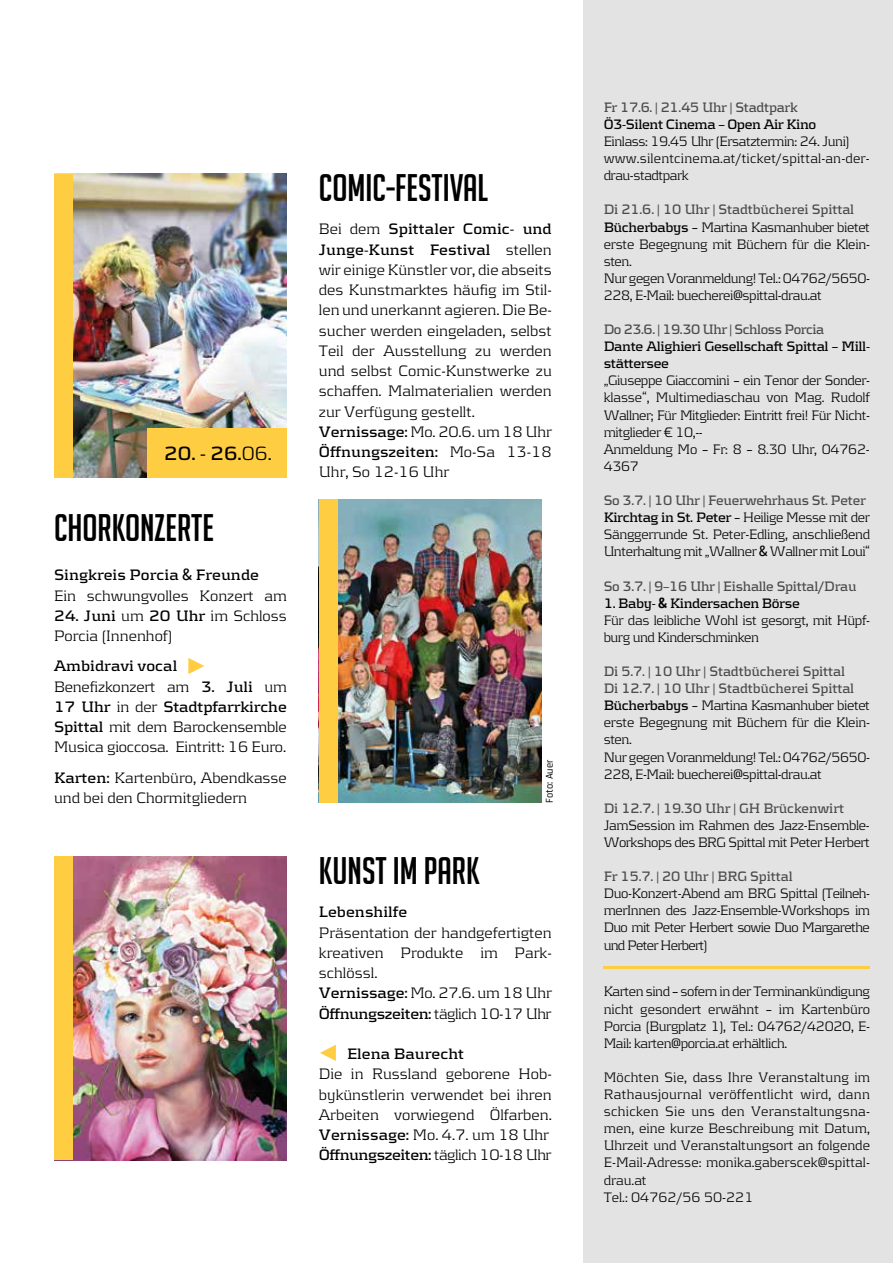
<style>
.page{position:relative;width:893px;height:1263px;background:#fff}
.page>*{position:absolute;margin:0;border:0;box-sizing:border-box;transform-origin:0 0}
.t1{font:37.5px "Big Noodle Titling";color:#000}
.t2{font:700 19.95px "Kontrapunkt";color:#000}
.t3{font:300 15.75px/20.2px "Kontrapunkt";color:#000}
.t4{font:700 15.75px "Kontrapunkt";color:#000}
.t5{font:300 14.25px/17.1px "Kontrapunkt";letter-spacing:-.02em;color:#000}
.t6{font:300 14.25px/17.1px "Kontrapunkt";letter-spacing:.005em;color:#000}
.t7{font:700 14.25px "Kontrapunkt";letter-spacing:-.02em;color:#4b4a4d;scale:.95 1}
.t8{font:700 14.25px/17.1px "Kontrapunkt";letter-spacing:-.03em;color:#000}
.t9{font:500 10.5px "Rajdhani";color:#000}
.s1{font-weight:300}
.s2{font-weight:700}
.s3{font-family:"Trebuchet MS";font-weight:400}
.s4{font-weight:700;color:#4b4a4d}
.s5{font-family:"Trebuchet MS";font-weight:700}
</style>
<div class="page">
<img style="left:73px;top:174px;width:214px;height:303px">
<img style="left:338px;top:499px;width:203px;height:304px">
<img style="left:73px;top:856px;width:214px;height:304px">
<div style="left:54px;top:174px;width:19px;height:303px;background:#fecd42"></div>
<div style="left:319px;top:499px;width:19px;height:304px;background:#fecd42"></div>
<div style="left:54px;top:856px;width:19px;height:304px;background:#fecd42"></div>
<div style="left:147px;top:428px;width:140px;height:49px;background:#fecd42"></div>
<div style="left:583px;top:0;width:310px;height:1263px;background:#e3e3e3"></div>
<hr style="left:604px;top:967px;width:266px;height:2px;background:#fecd42">
<svg style="left:320px;top:1045px;width:16px;height:16px"></svg>
<svg style="left:188px;top:658px;width:16px;height:16px"></svg>
<h2 class="t2" style="left:164px;top:442px;width:109px">20. - 26.<span class="s1">06.</span></h2>
<h1 class="t1" style="left:54px;top:508px;width:161px">CHORKONZERTE</h1>
<p class="t3" style="left:54px;top:565px;width:234px"><span class="s2">Singkreis Porcia</span> <span class="s3">&amp;</span> <span class="s2">Freunde<br></span>Ein schwungvolles Konzert am</p>
<p class="t3" style="left:54px;top:605px;width:234px"><span class="s2">24. Juni</span> um <span class="s2">20 Uhr</span> im Schloss<br>Porcia (Innenhof)</p>
<p class="t3" style="left:54px;top:656px;width:234px"><span class="s2">Ambidravi vocal<br></span>Benefizkonzert am <span class="s2">3. Juli</span> um<br><span class="s2">17 Uhr</span> in der <span class="s2">Stadtpfarrkirche<br>Spittal</span> mit dem Barockensemble<br>Musica gioccosa. Eintritt: 16 Euro.</p>
<p class="t3" style="left:54px;top:767px;width:234px"><span class="s2">Karten:</span> Kartenbüro, Abendkasse und bei den Chormitgliedern</p>
<h1 class="t1" style="left:319px;top:167px;width:171px">COMIC-FESTIVAL</h1>
<p class="t3" style="left:319px;top:219px;width:234px">Bei dem <span class="s2">Spittaler Comic- und<br>Junge-Kunst Festival</span> stellen wir einige Künstler vor, die abseits des Kunstmarktes häufig im Stil&shy;len und unerkannt agieren. Die Be&shy;sucher werden eingeladen, selbst<br>Teil der Ausstellung zu werden und selbst Comic-Kunstwerke zu schaffen. Malmaterialien werden zur Verfügung gestellt.<br><span class="s2">Vernissage:</span> Mo. 20.6. um 18 Uhr<br><span class="s2">Öffnungszeiten:</span> Mo-Sa 13-18<br>Uhr, So 12-16 Uhr</p>
<h1 class="t1" style="left:319px;top:850px;width:163px">KUNST IM PARK</h1>
<p class="t9" style="left:543px;top:803px;width:45px;rotate:-90deg">Foto: Auer</p>
<p class="t4" style="left:319px;top:903px;width:90px">Lebenshilfe</p>
<p class="t3" style="left:319px;top:922px;width:234px">Präsentation der handgefertigten kreativen Produkte im Park&shy;schlössl.<br><span class="s2">Vernissage:</span> Mo. 27.6. um 18 Uhr<br><span class="s2">Öffnungszeiten:</span> täglich 10-17 Uhr</p>
<p class="t4" style="left:347px;top:1045px;width:119px">Elena Baurecht</p>
<p class="t3" style="left:319px;top:1063px;width:234px">Die in Russland geborene Hob&shy;bykünstlerin verwendet bei ihren<br>Arbeiten vorwiegend Ölfarben.<br><span class="s2">Vernissage:</span> Mo. 4.7. um 18 Uhr<br><span class="s2">Öffnungszeiten:</span> täglich 10-18 Uhr</p>
<p class="t7" style="left:604px;top:99px;width:206px">Fr 17.6. | 21.45 Uhr | Stadtpark</p>
<p class="t8" style="left:604px;top:115px;width:214px">Ö3-Silent Cinema – Open Air Kino</p>
<p class="t5" style="left:604px;top:132px;width:268px">Einlass: 19.45 Uhr (Ersatztermin: 24. Juni) www.silentcinema.at/ticket/spittal-an-der&shy;drau-stadtpark</p>
<p class="t5" style="left:604px;top:201px;width:268px"><span class="s4">Di 21.6. | 10 Uhr | Stadtbücherei Spittal </span><span class="s2">Bücherbabys</span> – Martina Kasmanhuber bietet erste Begegnung mit Büchern für die Klein&shy;sten.<br>Nur gegen Voranmeldung! Tel.: 04762/5650- 228, E-Mail: buecherei@spittal-drau.at</p>
<p class="t7" style="left:604px;top:321px;width:234px">Do 23.6. | 19.30 Uhr | Schloss Porcia</p>
<p class="t8" style="left:604px;top:337px;width:268px">Dante Alighieri Gesellschaft Spittal – Mill&shy;stättersee</p>
<p class="t5" style="left:604px;top:372px;width:268px">„Giuseppe Giaccomini – ein Tenor der Sonder&shy;klasse“, Multimediaschau von Mag. Rudolf Wallner; Für Mitglieder: Eintritt frei! Für Nicht&shy;mitglieder € 10,--<br>Anmeldung Mo – Fr: 8 – 8.30 Uhr, 04762- 4367</p>
<p class="t5" style="left:604px;top:491px;width:268px"><span class="s4">So 3.7. | 10 Uhr | Feuerwehrhaus St. Peter </span><span class="s2">Kirchtag in St. Peter</span> – Heilige Messe mit der Sänggerrunde St. Peter-Edling, anschließend Unterhaltung mit „Wallner <span class="s3">&amp;</span> Wallner mit Loui“</p>
<p class="t7" style="left:604px;top:577px;width:268px">So 3.7. | 9–16 Uhr | Eishalle Spittal/Drau</p>
<p class="t5" style="left:604px;top:594px;width:268px"><span class="s2">1. Baby-</span> <span class="s5">&amp;</span> <span class="s2">Kindersachen Börse<br></span>Für das leibliche Wohl ist gesorgt, mit Hüpf&shy;burg und Kinderschminken</p>
<p class="t5" style="left:604px;top:662px;width:268px"><span class="s4">Di 5.7. | 10 Uhr | Stadtbücherei Spittal<br>Di 12.7. | 10 Uhr | Stadtbücherei Spittal </span><span class="s2">Bücherbabys</span> – Martina Kasmanhuber bietet erste Begegnung mit Büchern für die Klein&shy;sten.<br>Nur gegen Voranmeldung! Tel.: 04762/5650- 228, E-Mail: buecherei@spittal-drau.at</p>
<p class="t7" style="left:604px;top:800px;width:255px">Di 12.7. | 19.30 Uhr | GH Brückenwirt</p>
<p class="t5" style="left:604px;top:816px;width:268px">JamSession im Rahmen des Jazz-Ensemble-<br>Workshops des BRG Spittal mit Peter Herbert</p>
<p class="t7" style="left:604px;top:868px;width:201px">Fr 15.7. | 20 Uhr | BRG Spittal</p>
<p class="t5" style="left:604px;top:885px;width:268px;text-align:justify">Duo-Konzert-Abend am BRG Spittal (Teilneh&shy;merInnen des Jazz-Ensemble-Workshops im Duo mit Peter Herbert sowie Duo Margarethe und Peter Herbert)</p>
<p class="t5" style="left:604px;top:983px;width:268px;text-align:justify">Karten sind – sofern in der Terminankündigung nicht gesondert erwähnt – im Kartenbüro Porcia (Burgplatz 1), Tel.: 04762/42020, E-Mail: karten@porcia.at erhältlich.</p>
<p class="t6" style="left:604px;top:1068px;width:268px">Möchten Sie, dass Ihre Veranstaltung im Rathausjournal veröffentlicht wird, dann schicken Sie uns den Veranstaltungsna&shy;men, eine kurze Beschreibung mit Datum, Uhrzeit und Veranstaltungsort an folgende E-Mail-Adresse: monika.gaberscek@spittal&shy;drau.at<br>Tel.: 04762/56 50-221</p>
</div>
